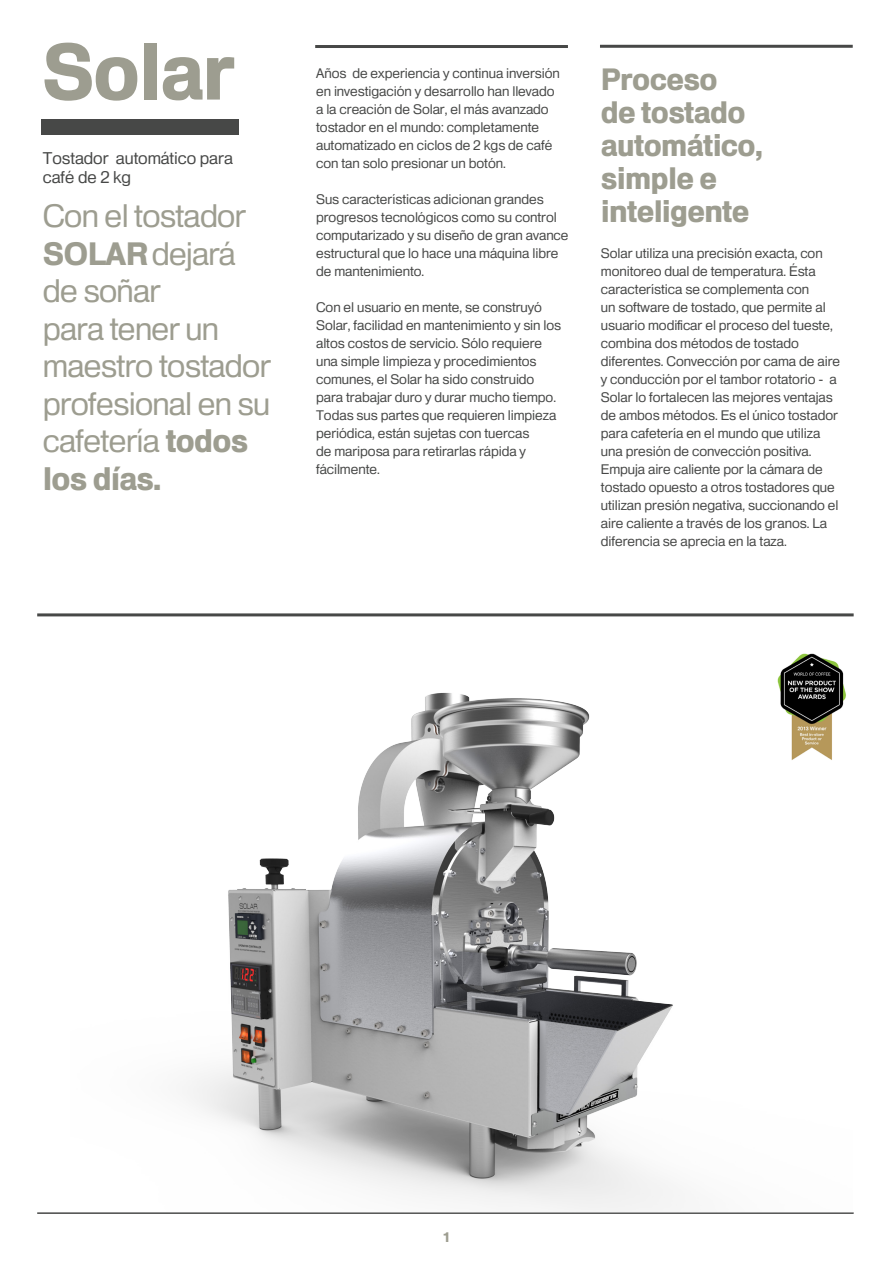
<style>
.page{position:relative;width:893px;height:1263px;background:#fff}
.page>*{position:absolute;margin:0;border:0;box-sizing:border-box;transform-origin:0 0}
.t1{font:900 77.85px "Heldustry FT";letter-spacing:-.02em;color:#9d9d90}
.t2{font:31.5px/37.5px "Heldustry FT";letter-spacing:-.02em;color:#9d9d90}
.t3{font:900 30px/33px "Heldustry FT";letter-spacing:-.02em;color:#9d9d90}
.t4{font:16.5px/18px "Heldustry FT";color:#474847}
.t5{font:13.5px/18px "Heldustry FT";color:#474847}
.t6{font:900 13.5px "Heldustry FT";color:#9d9d90}
.s1{font-weight:900}
</style>
<div class="page">
<hr style="left:600px;top:45px;width:253px;height:3px;background:#474847">
<hr style="left:315px;top:45px;width:253px;height:3px;background:#474847">
<hr style="left:37px;top:1212px;width:817px;height:2px;background:#474847">
<hr style="left:37px;top:613px;width:817px;height:3px;background:#474847">
<div style="left:42px;top:119px;width:197px;height:16px;background:#474847"></div>
<img style="left:187px;top:692px;width:493px;height:520px">
<img style="left:777px;top:653px;width:69px;height:107px">
<p class="t1" style="left:42px;top:26px;width:195px">Solar</p>
<p class="t4" style="left:43px;top:149px;width:192px">Tostador automático para café de 2 kg</p>
<p class="t2" style="left:43px;top:197px;width:230px">Con el tostador<br><span class="s1">SOLAR</span>dejará de soñar<br>para tener un maestro tostador profesional en su cafetería <span class="s1">todos los días.</span></p>
<p class="t5" style="left:316px;top:64px;width:245px">Años de experiencia y continua inversión en investigación y desarrollo han llevado<br>laa creación de Solar, el más avanzado tostador en el mundo: completamente automatizado en ciclos de 2 kgs de café con tan solo presionar un botón.</p>
<p class="t5" style="left:316px;top:190px;width:254px">Sus características adicionan grandes progresos tecnológicos como su control computarizado y su diseño de gran avance estructural que lo hace una máquina libre de mantenimiento.</p>
<p class="t5" style="left:316px;top:298px;width:246px">Con el usuario en mente, se construyó Solar, facilidad en mantenimiento y sin los altos costos de servicio. Sólo requiere una simple limpieza y procedimientos comunes, el Solar ha sido construido para trabajar duro y durar mucho tiempo.<br>Todas sus partes que requieren limpieza periódica, están sujetas con tuercas<br>de mariposa para retirarlas rápida y fácilmente.</p>
<p class="t3" style="left:601px;top:63px;width:164px">Proceso<br>de tostado automático, simple e inteligente</p>
<p class="t5" style="left:601px;top:244px;width:241px">Solar utiliza una precisión exacta, con monitoreo dual de temperatura. Ésta característica se complementa con<br>un software de tostado, que permite al usuario modificar el proceso del tueste, combina dos métodos de tostado diferentes. Convección por cama de aire y conducción por el tambor rotatorio a-Solar lo fortalecen las mejores ventajas de ambos métodos. Es el único tostador para cafetería en el mundo que utiliza una presión de convección positiva.<br>Empuja aire caliente por la cámara de tostado opuesto a otros tostadores que utilizan presión negativa, succionando el aire caliente a través de los granos. La diferencia se aprecia en la taza.</p>
<p class="t6" style="left:444px;top:1229px;width:7px">1</p>
</div>
